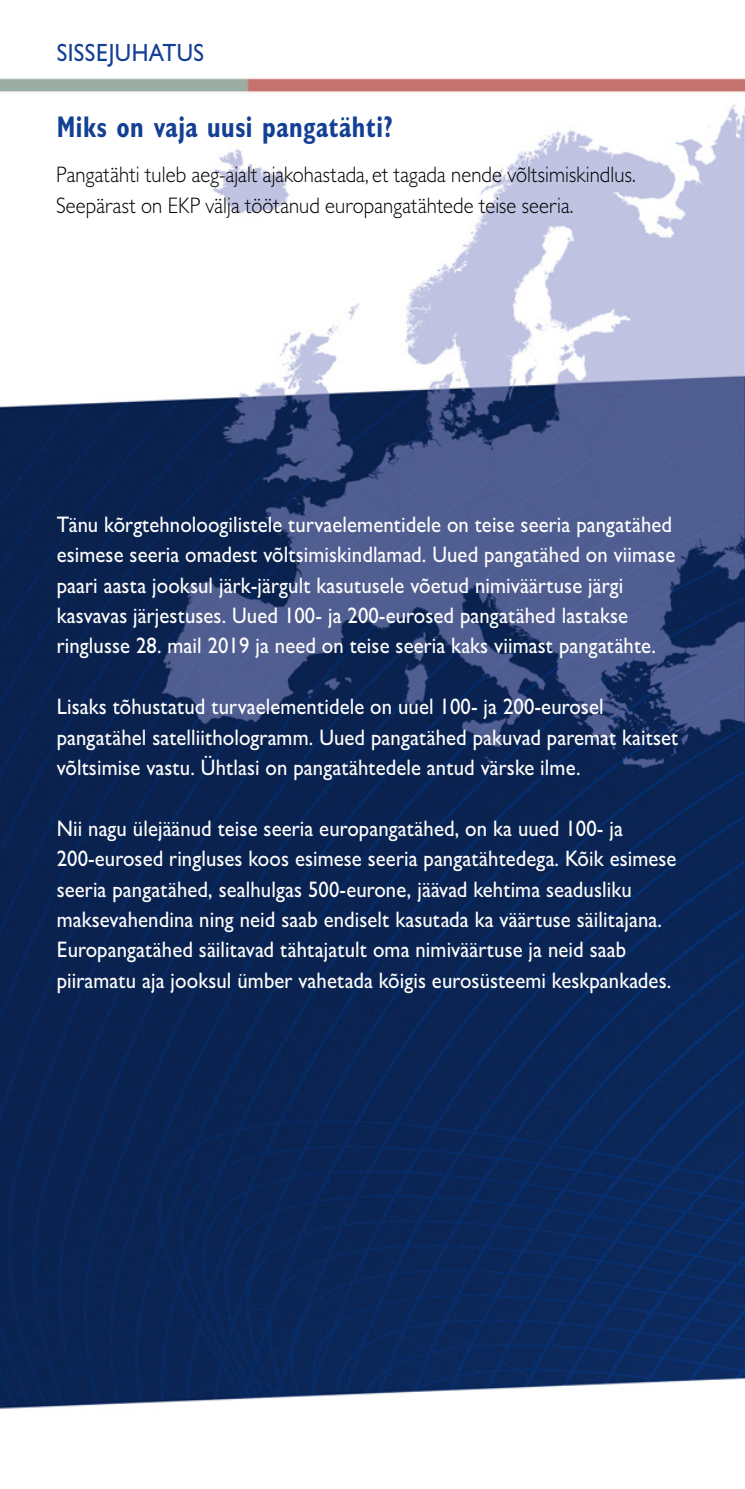
<style>
.page{position:relative;width:745px;height:1489px;background:#fff}
.page>*{position:absolute;margin:0;border:0;box-sizing:border-box;transform-origin:0 0}
.t1{font:700 condensed 30px "Gill Sans MT Pro";letter-spacing:.02em;color:#134094;scale:.85 1}
.t2{font:500 25px "Gill Sans MT Pro";letter-spacing:.02em;color:#134094;scale:.92 1}
.t3{font:500 22.5px/30.5px "Gill Sans MT Pro";letter-spacing:.005em;color:#fff;scale:.92 1}
.t4{font:300 22.5px/30.2px "Gill Sans MT Pro";letter-spacing:.005em;color:#000;scale:.92 1}
</style>
<div class="page">
<img style="left:0;top:77px;width:744px;height:1332px">
<p class="t2" style="left:57px;top:37px;width:161px">SISSEJUHATUS</p>
<h1 class="t1" style="left:57px;top:109px;width:396px">Miks on vaja uusi pangatähti?</h1>
<p class="t4" style="left:56px;top:159px;width:631px">Pangatähti tuleb aeg-ajalt ajakohastada, et tagada nende võltsimiskindlus.<br>Seepärast on EKP välja töötanud europangatähtede teise seeria.</p>
<p class="t3" style="left:57px;top:508px;width:673px">Tänu kõrgtehnoloogilistele turvaelementidele on teise seeria pangatähed esimese seeria omadest võltsimiskindlamad. Uued pangatähed on viimase paari aasta jooksul järk-järgult kasutusele võetud nimiväärtuse järgi kasvavas järjestuses. Uued 100- ja 200-eurosed pangatähed lastakse ringlusse 28. mail 2019 ja need on teise seeria kaks viimast pangatähte.</p>
<p class="t3" style="left:57px;top:691px;width:676px">Lisaks tõhustatud turvaelementidele on uuel 100- ja 200-eurosel pangatähel satelliithologramm. Uued pangatähed pakuvad paremat kaitset võltsimise vastu. Ühtlasi on pangatähtedele antud värske ilme.</p>
<p class="t3" style="left:57px;top:812px;width:674px">Nii nagu ülejäänud teise seeria europangatähed, on ka uued 100- ja 200-eurosed ringluses koos esimese seeria pangatähtedega. Kõik esimese seeria pangatähed, sealhulgas 500-eurone, jäävad kehtima seadusliku maksevahendina ning neid saab endiselt kasutada ka väärtuse säilitajana.<br>Europangatähed säilitavad tähtajatult oma nimiväärtuse ja neid saab piiramatu aja jooksul ümber vahetada kõigis eurosüsteemi keskpankades.</p>
</div>
